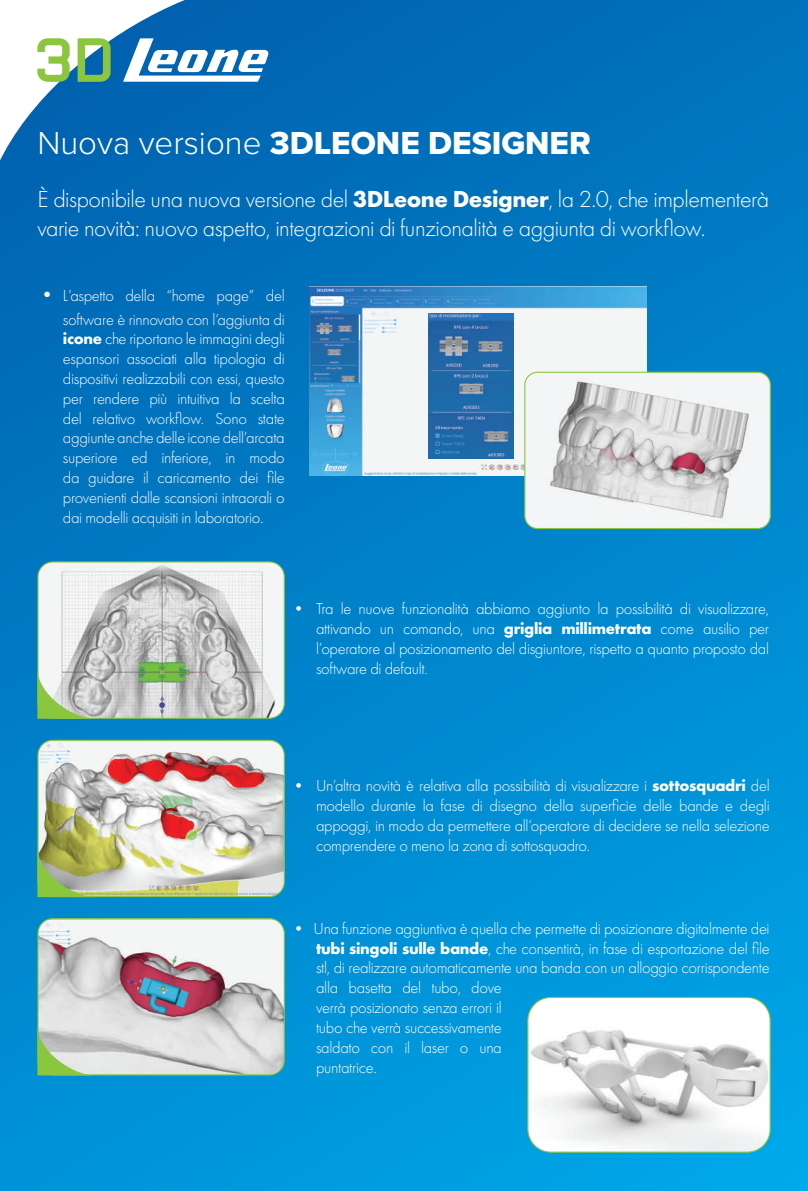
<style>
.page{position:relative;width:808px;height:1191px;background:#fff}
.page>*{position:absolute;margin:0;border:0;box-sizing:border-box;transform-origin:0 0}
.t1{font:33px "Proxima Nova Extrabld";color:#fff}
.t2{font:300 24px/28.8px "Futura PT";letter-spacing:-.02em;color:#fff}
.t3{font:300 16.5px/19.8px "Futura PT";letter-spacing:-.02em;color:#fff;text-align:justify}
.s1{font-family:"Proxima Nova";font-weight:300}
.s2{font-weight:700}
.s3{font-size:19.5px}
</style>
<div class="page">
<div style="left:0;top:0;width:808px;height:1191px;background:linear-gradient(to bottom,#0069b4,#009ee1)"></div>
<img style="left:310px;top:286px;width:336px;height:190px">
<img style="left:428px;top:313px;width:86px;height:145px">
<img style="left:525px;top:372px;width:245px;height:156px">
<div style="left:524px;top:372px;width:247px;height:157px;border:1px solid #8bc63f;border-radius:13px"></div>
<img style="left:38px;top:562px;width:246px;height:156px">
<div style="left:37px;top:561px;width:248px;height:158px;border:1px solid #8bc63f;border-radius:15px"></div>
<img style="left:38px;top:740px;width:246px;height:156px">
<div style="left:37px;top:739px;width:248px;height:158px;border:1px solid #8bc63f;border-radius:15px"></div>
<img style="left:38px;top:918px;width:246px;height:157px">
<div style="left:37px;top:918px;width:248px;height:157px;border:1px solid #8bc63f;border-radius:15px"></div>
<img style="left:528px;top:997px;width:242px;height:155px">
<div style="left:527px;top:997px;width:244px;height:155px;border:1px solid #8bc63f;border-radius:23px"></div>
<svg style="left:0;top:0;width:280px;height:238px;fill:#0167b4"></svg>
<svg style="left:37px;top:668px;width:58px;height:51px"></svg>
<svg style="left:37px;top:847px;width:58px;height:50px;background:#9eaf5f"></svg>
<svg style="left:37px;top:1025px;width:58px;height:50px;background:#beceac"></svg>
<svg style="left:37px;top:38px;width:33px;height:44px"></svg>
<svg style="left:78px;top:38px;width:33px;height:44px"></svg>
<svg style="left:123px;top:38px;width:146px;height:44px"></svg>
<h1 class="t1" style="left:37px;top:118px;width:555px"><span class="s1">Nuova versione</span> 3DLEONE DESIGNER</h1>
<h2 class="t2" style="left:37px;top:185px;width:733px">È disponibile una nuova versione del <span class="s2">3DLeone Designer</span>, la 2.0, che implementerà varie novità: nuovo aspetto, integrazioni di funzionalità e aggiunta di workflow.</h2>
<p class="t3" style="left:37px;top:284px;width:249px;line-height:23.4px;text-align:right"><span class="s3">•</span> L’aspetto della “home page” del software è rinnovato con l’aggiunta di</p>
<p class="t3" style="left:63px;top:329px;width:223px"><span class="s2">icone</span> che riportano le immagini degli espansori associati alla tipologia di dispositivi realizzabili con essi, questo per rendere più intuitiva la scelta del relativo workflow. Sono state aggiunte anche delle icone dell’arcata superiore ed inferiore, in modo da guidare il caricamento dei file provenienti dalle scansioni intraorali o dai modelli acquisiti in laboratorio.</p>
<p class="t3" style="left:316px;top:599px;width:454px;text-indent:-26px">• Tra le nuove funzionalità abbiamo aggiunto la possibilità di visualizzare, attivando un comando, una <span class="s2">griglia millimetrata</span> come ausilio per l’operatore al posizionamento del disgiuntore, rispetto a quanto proposto dal software di default.</p>
<p class="t3" style="left:316px;top:776px;width:455px;text-indent:-26px">• Un’altra novità è relativa alla possibilità di visualizzare i <span class="s2">sottosquadri</span> del modello durante la fase di disegno della superficie delle bande e degli appoggi, in modo da permettere all’operatore di decidere se nella selezione comprendere o meno la zona di sottosquadro.</p>
<p class="t3" style="left:316px;top:918px;width:455px;text-align:left;text-indent:-26px">• Una funzione aggiuntiva è quella che permette di posizionare digitalmente dei <span class="s2">tubi singoli sulle bande</span>, che consentirà, in fase di esportazione del file stl, di realizzare automaticamente una banda con un alloggio corrispondente alla basetta del tubo, dove<br>verrà posizionato senza errori il<br>tubo che verrà successivamente<br>saldato con il laser o una<br>puntatrice.</p>
</div>
